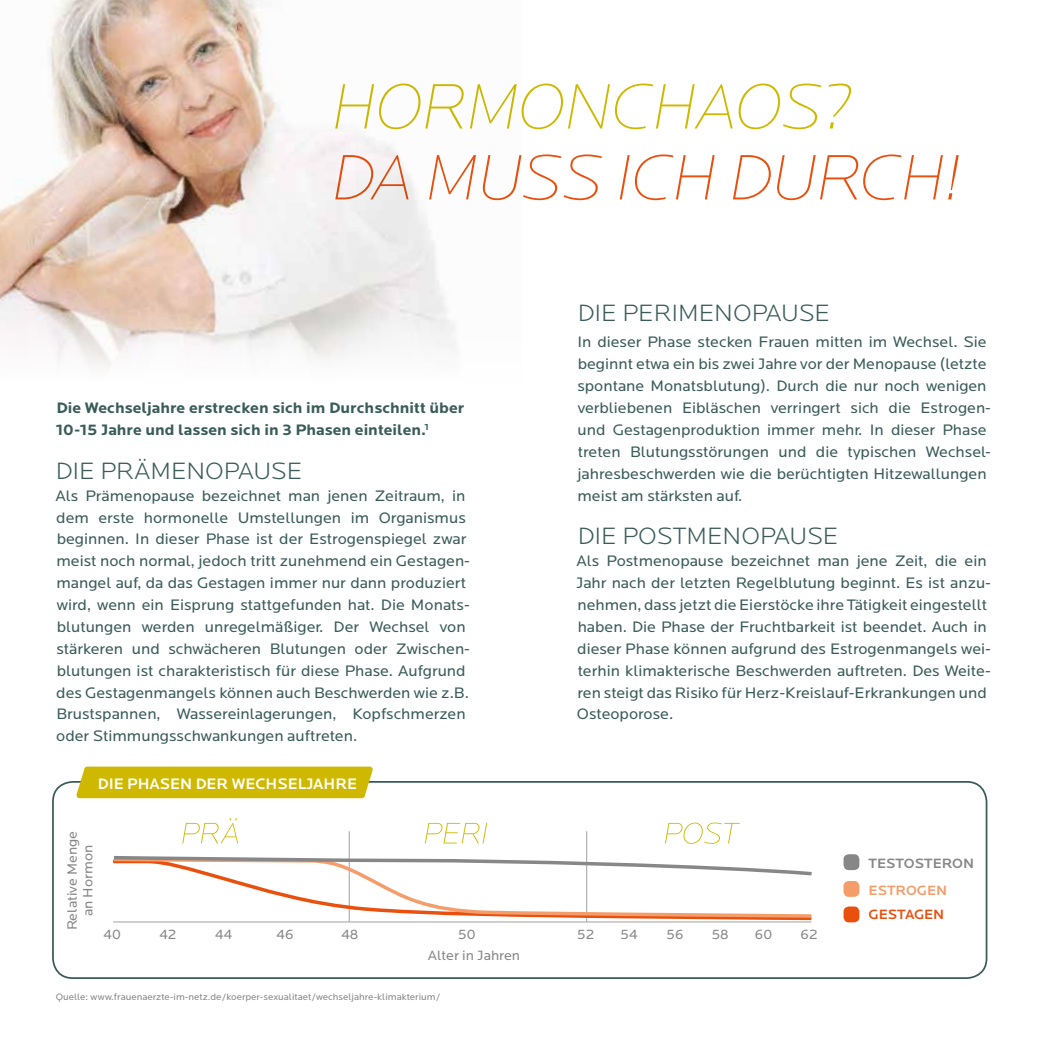
<style>
.page{position:relative;width:1042px;height:1042px;background:#fff}
.page>*{position:absolute;margin:0;border:0;box-sizing:border-box;transform-origin:0 0}
.t1{font:italic 200 66.5px "Locator";letter-spacing:-.01em;color:#e9500e}
.t2{font:italic 200 66.5px "Locator";letter-spacing:-.01em;color:#ceb900}
.t3{font:300 24.5px "Locator";color:#3a5c59}
.t4{font:15.75px/21.9px "Locator";color:#3a5c59}
.t5{font:700 15.75px/21.9px "Locator";color:#3a5c59}
.t6{font:500 15.75px "Locator";color:#fff}
.t7{font:14px/15.8px "Locator";color:#878787;text-align:center}
.t8{font:500 14px "Locator";color:#878787}
.t9{font:500 14px "Locator";color:#f49d6a}
.t10{font:500 14px "Locator";color:#e9500e}
.t11{font:9.62px "Locator";color:#878787}
</style>
<div class="page">
<img style="left:1px;top:0;width:455px;height:368px">
<div style="left:52px;top:781px;width:935px;height:198px;border:2px solid #3a5c59;border-radius:20px"></div>
<svg style="left:182px;top:818px;width:56px;height:25px"></svg>
<svg style="left:425px;top:823px;width:62px;height:20px"></svg>
<svg style="left:665px;top:822px;width:75px;height:22px"></svg>
<div style="left:76px;top:766px;width:297px;height:32px;background:#ceb900"></div>
<hr style="left:349px;top:831px;width:1px;height:91px;background:#b3b2b2">
<hr style="left:586px;top:831px;width:1px;height:91px;background:#b3b2b2">
<svg style="left:113px;top:919px;width:699px;height:3px"></svg>
<svg style="left:212px;top:877px;width:600px;height:42px"></svg>
<svg style="left:113px;top:854px;width:699px;height:23px"></svg>
<div style="left:843px;top:854px;width:16px;height:16px;background:#878787;border-radius:5px"></div>
<div style="left:843px;top:881px;width:16px;height:16px;background:#f49d6a;border-radius:5px"></div>
<div style="left:843px;top:906px;width:16px;height:16px;background:#e9500e;border-radius:5px"></div>
<h1 class="t2" style="left:331px;top:70px;width:522px">HORMONCHAOS?</h1>
<h1 class="t1" style="left:331px;top:141px;width:631px">DA MUSS ICH DURCH!</h1>
<p class="t5" style="left:56px;top:397px;width:410px">Die Wechseljahre erstrecken sich im Durchschnitt über<br>10-15 Jahre und lassen sich in 3 Phasen einteilen.<sup>1</sup></p>
<h2 class="t3" style="left:56px;top:457px;width:248px">DIE PRÄMENOPAUSE</h2>
<p class="t4" style="left:55px;top:485px;width:416px">Als Prämenopause bezeichnet man jenen Zeitraum, in dem erste hormonelle Umstellungen im Organismus beginnen. In dieser Phase ist der Estrogenspiegel zwar meist noch normal, jedoch tritt zunehmend ein Gestagen&shy;mangel auf, da das Gestagen immer nur dann produziert wird, wenn ein Eisprung stattgefunden hat. Die Monats&shy;blutungen werden unregelmäßiger. Der Wechsel von stärkeren und schwächeren Blutungen oder Zwischen&shy;blutungen ist charakteristisch für diese Phase. Aufgrund des Gestagenmangels können auch Beschwerden wie z.B.<br>Brustspannen, Wassereinlagerungen, Kopfschmerzen oder Stimmungsschwankungen auftreten.</p>
<p class="t6" style="left:98px;top:774px;width:261px">DIE PHASEN DER WECHSELJAHRE</p>
<h2 class="t3" style="left:578px;top:299px;width:254px">DIE PERIMENOPAUSE</h2>
<p class="t4" style="left:577px;top:331px;width:415px">In dieser Phase stecken Frauen mitten im Wechsel. Sie beginnt etwa ein bis zwei Jahre vor der Menopause (letzte spontane Monatsblutung). Durch die nur noch wenigen verbliebenen Eibläschen verringert sich die Estrogen&shy;und Gestagenproduktion immer mehr. In dieser Phase treten Blutungsstörungen und die typischen Wechsel&shy;jahresbeschwerden wie die berüchtigten Hitzewallungen meist am stärksten auf.</p>
<h2 class="t3" style="left:578px;top:522px;width:262px">DIE POSTMENOPAUSE</h2>
<p class="t4" style="left:576px;top:550px;width:416px">Als Postmenopause bezeichnet man jene Zeit, die ein Jahr nach der letzten Regelblutung beginnt. Es ist anzu&shy;nehmen, dass jetzt die Eierstöcke ihre Tätigkeit eingestellt haben. Die Phase der Fruchtbarkeit ist beendet. Auch in dieser Phase können aufgrund des Estrogenmangels wei&shy;terhin klimakterische Beschwerden auftreten. Des Weite&shy;ren steigt das Risiko für Herz-Kreislauf-Erkrankungen und Osteoporose.</p>
<p class="t7" style="left:65px;top:930px;width:101px;rotate:-90deg">Relative Menge an Hormon</p>
<p class="t7" style="left:103px;top:926px;width:19px">40</p>
<p class="t7" style="left:159px;top:926px;width:19px">42</p>
<p class="t7" style="left:215px;top:926px;width:19px">44</p>
<p class="t7" style="left:276px;top:926px;width:19px">46</p>
<p class="t7" style="left:341px;top:926px;width:19px">48</p>
<p class="t7" style="left:458px;top:926px;width:19px">50</p>
<p class="t7" style="left:577px;top:926px;width:19px">52</p>
<p class="t7" style="left:620px;top:926px;width:19px">54</p>
<p class="t7" style="left:666px;top:926px;width:19px">56</p>
<p class="t7" style="left:711px;top:926px;width:19px">58</p>
<p class="t7" style="left:755px;top:926px;width:19px">60</p>
<p class="t7" style="left:800px;top:926px;width:19px">62</p>
<p class="t7" style="left:428px;top:947px;width:94px">Alter in Jahren</p>
<p class="t11" style="left:56px;top:991px;width:386px">Quelle: www.frauenaerzte-im-netz.de/koerper-sexualitaet/wechseljahre-klimakterium/</p>
<p class="t8" style="left:868px;top:855px;width:107px">TESTOSTERON</p>
<p class="t9" style="left:868px;top:882px;width:80px">ESTROGEN</p>
<p class="t10" style="left:868px;top:907px;width:77px">GESTAGEN</p>
</div>
